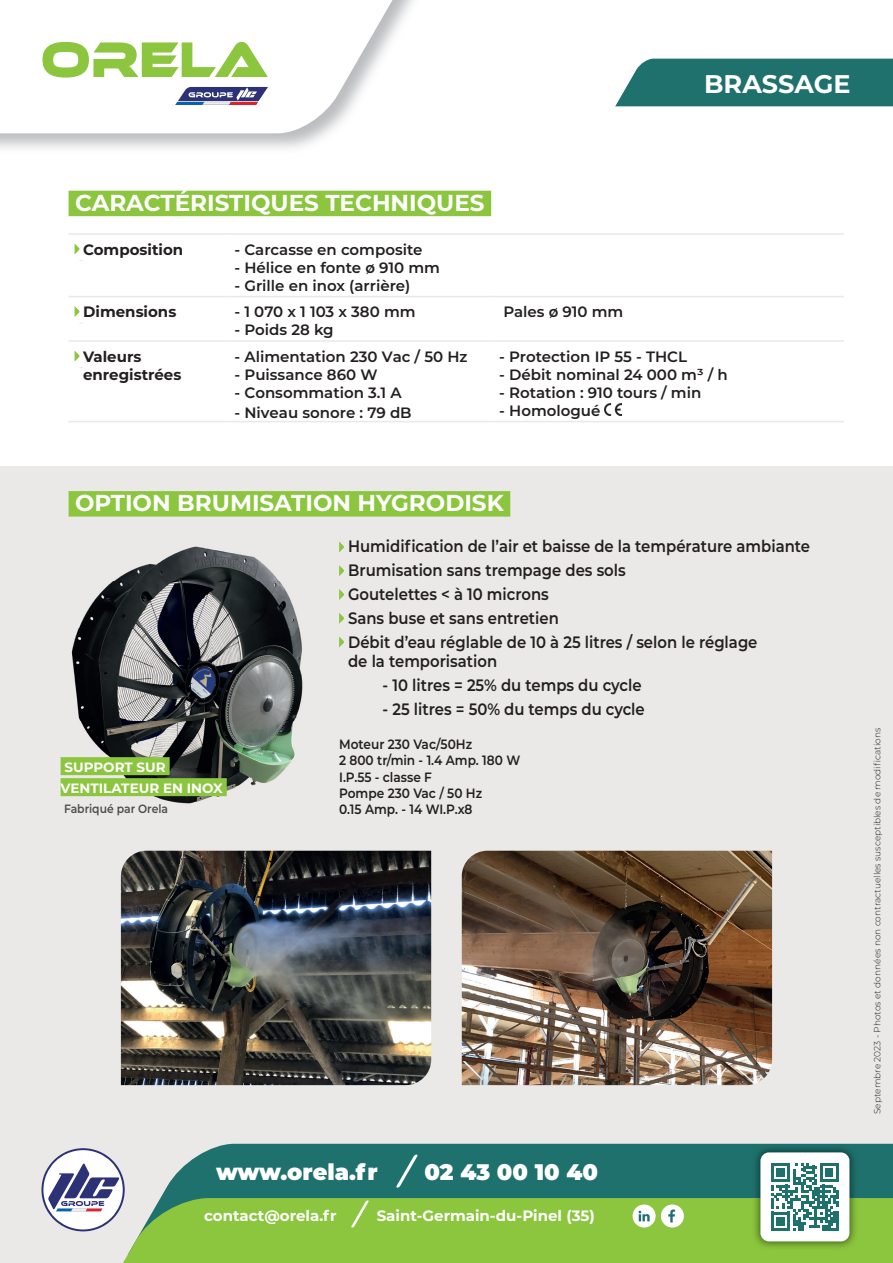
<style>
.page{position:relative;width:893px;height:1263px;background:#fff}
.page>*{position:absolute;margin:0;border:0;box-sizing:border-box;transform-origin:0 0}
.t1{font:700 25.5px "Montserrat";color:#fff}
.t2{font:700 23.1px "Montserrat";color:#fff}
.t3{font:900 22.5px "Montserrat";color:#fff}
.t4{font:600 16.5px/23.7px "Montserrat";color:#231f20;scale:.9 1}
.t5{font:600 15px "Montserrat";color:#231f20}
.t6{font:700 15px "Montserrat";color:#fff}
.t7{font:700 15px/18px "Montserrat";color:#231f20}
.t8{font:600 13.5px/16.2px "Montserrat";color:#231f20;scale:.9 1}
.t9{font:700 13.5px/21px "Montserrat";color:#fff}
.t10{font:600 12px "Montserrat";color:#4b4c4d;scale:.9 1}
.t11{font:300 9px "Montserrat";color:#231f20}
</style>
<div class="page">
<div style="left:0;top:467px;width:893px;height:796px;background:#eae9e8"></div>
<div style="left:160px;top:1144px;width:733px;height:54px;background:#1e716d"></div>
<div style="left:123px;top:1198px;width:770px;height:65px;background:#8bc63e"></div>
<svg style="left:42px;top:0;width:368px;height:133px"></svg>
<svg style="left:175px;top:87px;width:93px;height:18px"></svg>
<svg style="left:43px;top:42px;width:225px;height:36px"></svg>
<svg style="left:41px;top:1148px;width:84px;height:83px"></svg>
<svg style="left:351px;top:1200px;width:18px;height:27px"></svg>
<svg style="left:396px;top:1154px;width:22px;height:34px"></svg>
<div style="left:661px;top:1204px;width:23px;height:23px;background:#fff;border-radius:50%"></div>
<svg style="left:668px;top:1209px;width:7px;height:13px"></svg>
<svg style="left:633px;top:1204px;width:23px;height:23px"></svg>
<svg style="left:639px;top:1211px;width:11px;height:10px"></svg>
<img style="left:752px;top:1144px;width:106px;height:106px">
<div style="left:760px;top:1152px;width:89px;height:89px;background:#fff;border-radius:9px"></div>
<svg style="left:771px;top:1163px;width:68px;height:67px"></svg>
<div style="left:615px;top:59px;width:278px;height:47px;background:#1e716d"></div>
<svg style="left:339px;top:541px;width:5px;height:11px"></svg>
<svg style="left:339px;top:565px;width:5px;height:11px"></svg>
<svg style="left:339px;top:589px;width:5px;height:11px"></svg>
<svg style="left:339px;top:613px;width:5px;height:11px"></svg>
<svg style="left:339px;top:636px;width:5px;height:11px"></svg>
<div style="left:69px;top:191px;width:422px;height:25px;background:#8bc63e"></div>
<div style="left:69px;top:491px;width:441px;height:26px;background:#8bc63e"></div>
<hr style="left:69px;top:233px;width:160px;height:2px;background:#eae9e8">
<hr style="left:229px;top:233px;width:264px;height:2px;background:#eae9e8">
<hr style="left:493px;top:233px;width:351px;height:2px;background:#eae9e8">
<hr style="left:69px;top:296px;width:160px;height:1px;background:#eae9e8">
<hr style="left:229px;top:296px;width:264px;height:1px;background:#eae9e8">
<hr style="left:493px;top:296px;width:351px;height:1px;background:#eae9e8">
<hr style="left:69px;top:340px;width:160px;height:2px;background:#eae9e8">
<hr style="left:229px;top:340px;width:264px;height:2px;background:#eae9e8">
<hr style="left:493px;top:340px;width:351px;height:2px;background:#eae9e8">
<hr style="left:69px;top:421px;width:160px;height:1px;background:#eae9e8">
<hr style="left:229px;top:421px;width:264px;height:1px;background:#eae9e8">
<hr style="left:493px;top:421px;width:351px;height:1px;background:#eae9e8">
<svg style="left:75px;top:244px;width:8px;height:17px"></svg>
<svg style="left:75px;top:306px;width:5px;height:11px"></svg>
<svg style="left:75px;top:351px;width:8px;height:17px"></svg>
<img style="left:605px;top:403px;width:17px;height:13px">
<img style="left:60px;top:546px;width:243px;height:258px">
<div style="left:61px;top:757px;width:109px;height:18px;background:#8bc63e"></div>
<div style="left:61px;top:778px;width:166px;height:18px;background:#8bc63e"></div>
<img style="left:121px;top:851px;width:310px;height:234px">
<img style="left:462px;top:851px;width:310px;height:234px">
<h1 class="t1" style="left:704px;top:66px;width:148px">BRASSAGE</h1>
<h2 class="t2" style="left:75px;top:186px;width:411px">CARACTÉRISTIQUES TECHNIQUES</h2>
<p class="t7" style="left:83px;top:239px;width:102px">Composition</p>
<p class="t5" style="left:235px;top:239px;width:189px">- Carcasse en composite</p>
<p class="t5" style="left:235px;top:257px;width:207px">- Hélice en fonte ø 910 mm</p>
<p class="t5" style="left:235px;top:275px;width:177px">- Grille en inox (arrière)</p>
<p class="t7" style="left:83px;top:302px;width:95px">Dimensions</p>
<p class="t5" style="left:235px;top:301px;width:183px">- 1 070 x 1 103 x 380 mm</p>
<p class="t5" style="left:235px;top:319px;width:101px">- Poids 28 kg</p>
<p class="t7" style="left:83px;top:346px;width:100px">Valeurs enregistrées</p>
<p class="t5" style="left:235px;top:346px;width:234px">- Alimentation 230 Vac / 50 Hz</p>
<p class="t5" style="left:235px;top:364px;width:144px">- Puissance 860 W</p>
<p class="t5" style="left:235px;top:382px;width:169px">- Consommation 3.1 A</p>
<p class="t5" style="left:235px;top:402px;width:179px">- Niveau sonore : 79 dB</p>
<p class="t5" style="left:503px;top:301px;width:121px">Pales ø 910 mm</p>
<p class="t5" style="left:499px;top:346px;width:189px">- Protection IP 55 - THCL</p>
<p class="t5" style="left:499px;top:364px;width:230px">- Débit nominal 24 000 m³ / h</p>
<p class="t5" style="left:499px;top:382px;width:204px">- Rotation : 910 tours / min</p>
<p class="t5" style="left:499px;top:400px;width:103px">- Homologué</p>
<h2 class="t2" style="left:75px;top:486px;width:430px">OPTION BRUMISATION HYGRODISK</h2>
<p class="t9" style="left:61px;top:756px;width:164px">SUPPORT SUR<br>VENTILATEUR EN INOX</p>
<p class="t10" style="left:64px;top:800px;width:117px">Fabriqué par Orela</p>
<p class="t4" style="left:348px;top:534px;width:515px">Humidification de l’air et baisse de la température ambiante Brumisation sans trempage des sols<br>Goutelettes &lt; à 10 microns<br>Sans buse et sans entretien<br>Débit d’eau réglable de 10 à 25 litres / selon le réglage</p>
<p class="t4" style="left:348px;top:648px;width:167px">de la temporisation</p>
<p class="t4" style="left:383px;top:672px;width:289px">- 10 litres = 25% du temps du cycle</p>
<p class="t4" style="left:383px;top:696px;width:293px">- 25 litres = 50% du temps du cycle</p>
<p class="t8" style="left:339px;top:736px;width:203px">Moteur 230 Vac/50Hz<br>2 800 tr/min - 1.4 Amp. 180 W<br>I.P.55 - classe F<br>Pompe 230 Vac / 50 Hz<br>0.15 Amp. - 14 WI.P.x8</p>
<h3 class="t3" style="left:216px;top:1155px;width:163px">www.orela.fr</h3>
<h3 class="t3" style="left:425px;top:1155px;width:175px">02 43 00 10 40</h3>
<p class="t6" style="left:204px;top:1205px;width:134px">contact@orela.fr</p>
<p class="t6" style="left:377px;top:1205px;width:220px">Saint-Germain-du-Pinel (35)</p>
<p class="t11" style="left:871px;top:1114px;width:388px;rotate:-90deg">Septembre 2023 - Photos et données non contractuelles susceptibles de modifications</p>
</div>
